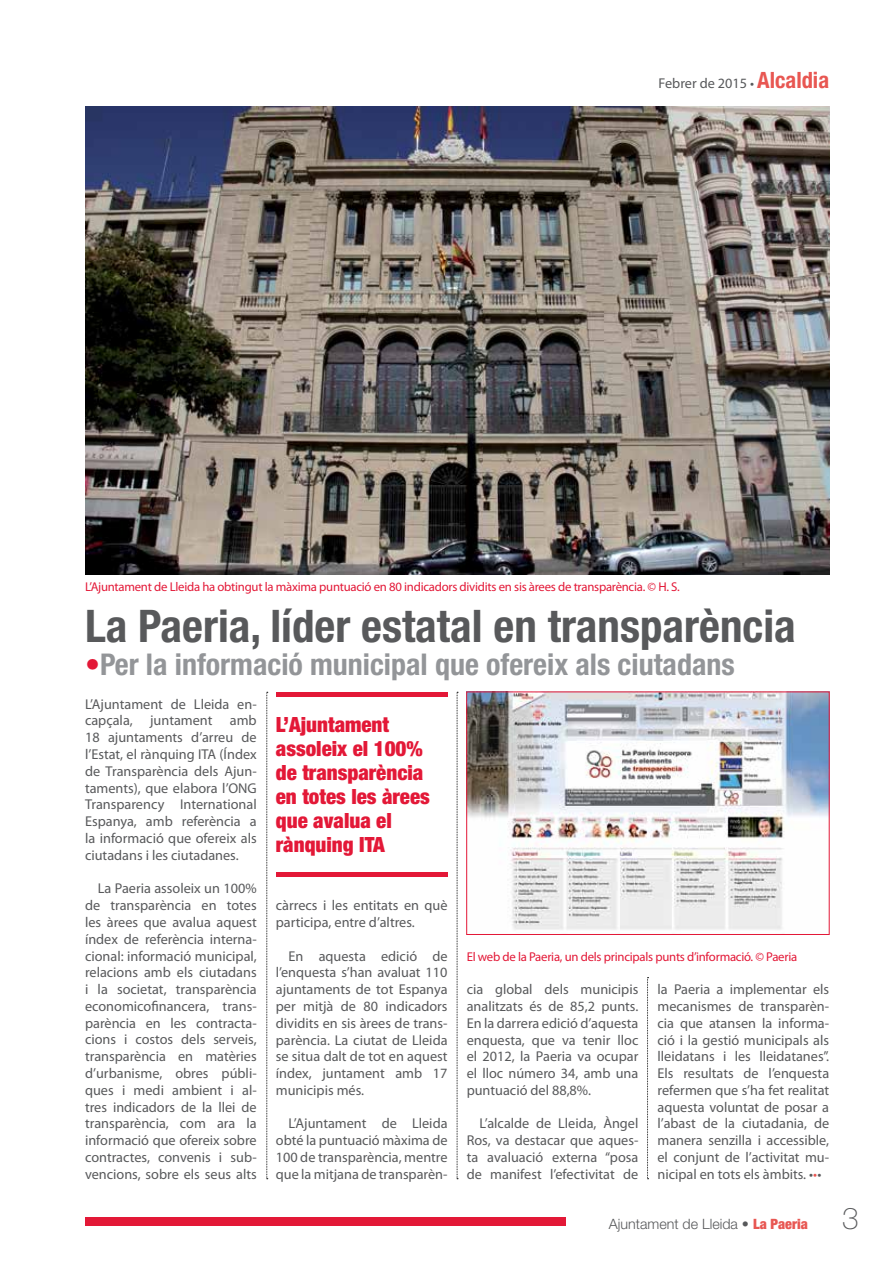
<style>
.page{position:relative;width:893px;height:1263px;background:#fff}
.page>*{position:absolute;margin:0;border:0;box-sizing:border-box;transform-origin:0 0}
.t1{font:700 condensed 45px "Helvetica Neue LT Std";color:#58595b}
.t2{font:700 condensed 30px "Helvetica Neue LT Std";color:#939598}
.t3{font:900 condensed 21px/24px "Helvetica Neue LT Std";color:#e31837}
.t4{font:14.25px/16.8px "Myriad Pro";color:#58595b;text-align:justify}
.t5{font:300 14.25px "Helvetica Neue LT Std";color:#58595b}
.t6{font:12.75px "Myriad Pro";letter-spacing:-.02em;color:#e31837}
.s1{font-family:"Helvetica Neue LT Std";font-weight:700;font-stretch:condensed;font-size:22.5px;color:#e85752}
.s2{color:#e31837}
.s3{color:#e85752}
.s4{font-weight:500}
.s5{font-weight:900;font-stretch:condensed;color:#e85752}
.s6{font-weight:100;font-size:30px}
</style>
<div class="page">
<div style="left:85px;top:1217px;width:481px;height:9px;background:#e31837"></div>
<img style="left:85px;top:106px;width:744px;height:468px">
<img style="left:468px;top:693px;width:360px;height:237px">
<div style="left:466px;top:691px;width:364px;height:244px;border:1px solid #e31837"></div>
<hr style="left:276px;top:692px;width:172px;height:4px;background:#e31837">
<hr style="left:276px;top:872px;width:172px;height:4px;background:#e31837">
<svg style="left:266px;top:692px;width:2px;height:487px"></svg>
<svg style="left:457px;top:692px;width:1px;height:487px"></svg>
<svg style="left:647px;top:977px;width:2px;height:202px"></svg>
<p class="t4" style="left:659px;top:74px;width:172px">Febrer de 2015 • <span class="s1">Alcaldia</span></p>
<p class="t6" style="left:85px;top:579px;width:596px">L’Ajuntament de Lleida ha obtingut la màxima puntuació en 80 indicadors dividits en sis àrees de transparència. © H. S.</p>
<h1 class="t1" style="left:85px;top:598px;width:712px">La Paeria, líder estatal en transparència</h1>
<h2 class="t2" style="left:85px;top:646px;width:651px"><span class="s2">•</span>Per la informació municipal que ofereix als ciutadans</h2>
<p class="t4" style="left:85px;top:695px;width:173px">L’Ajuntament de Lleida en&shy;capçala, juntament amb 18 ajuntaments d’arreu de l’Estat, el rànquing ITA (Índex de Transparència dels Ajun&shy;taments), que elabora l’ONG Transparency International Espanya, amb referència a la informació que ofereix als ciutadans i les ciutadanes.</p>
<p class="t4" style="left:85px;top:880px;width:173px;text-indent:13px">La Paeria assoleix un 100% de transparència en totes les àrees que avalua aquest índex de referència interna&shy;cional: informació municipal, relacions amb els ciutadans i la societat, transparència economicofinancera, trans&shy;parència en les contracta&shy;cions i costos dels serveis, transparència en matèries d’urbanisme, obres públi&shy;ques i medi ambient i al&shy;tres indicadors de la llei de transparència, com ara la informació que ofereix sobre contractes, convenis i sub&shy;vencions, sobre els seus alts</p>
<h3 class="t3" style="left:276px;top:712px;width:156px">L’Ajuntament assoleix el 100% de transparència en totes les àrees que avalua el rànquing ITA</h3>
<p class="t4" style="left:276px;top:897px;width:173px">càrrecs i les entitats en què participa, entre d’altres.</p>
<p class="t4" style="left:276px;top:947px;width:173px;text-indent:13px">En aquesta edició de l’enquesta s’han avaluat 110 ajuntaments de tot Espanya per mitjà de 80 indicadors dividits en sis àrees de trans&shy;parència. La ciutat de Lleida se situa dalt de tot en aquest índex, juntament amb 17 municipis més.</p>
<p class="t4" style="left:276px;top:1115px;width:173px;text-indent:13px">L’Ajuntament de Lleida obté la puntuació màxima de 100 de transparència, mentre que la mitjana de transparèn-</p>
<p class="t6" style="left:467px;top:948px;width:332px">El web de la Paeria, un dels principals punts d’informació. © Paeria</p>
<p class="t4" style="left:467px;top:981px;width:173px">cia global dels municipis analitzats és de 85,2 punts.<br>En la darrera edició d’aquesta enquesta, que va tenir lloc el 2012, la Paeria va ocupar el lloc número 34, amb una puntuació del 88,8%.</p>
<p class="t4" style="left:467px;top:1115px;width:173px;text-indent:13px">L’alcalde de Lleida, Àngel Ros, va destacar que aques&shy;ta avaluació externa “posa de manifest l’efectivitat de</p>
<p class="t4" style="left:657px;top:981px;width:173px">la Paeria a implementar els mecanismes de transparèn&shy;cia que atansen la informa&shy;ció i la gestió municipals als lleidatans i les lleidatanes”.<br>Els resultats de l’enquesta refermen que s’ha fet realitat aquesta voluntat de posar a l’abast de la ciutadania, de manera senzilla i accessible, el conjunt de l’activitat mu&shy;nicipal en tots els àmbits. •<span class="s3">•</span>•</p>
<p class="t5" style="left:609px;top:1215px;width:251px">Ajuntament de Lleida <span class="s4">•</span> <span class="s5">La Paeria</span> <span class="s6">3</span></p>
</div>
